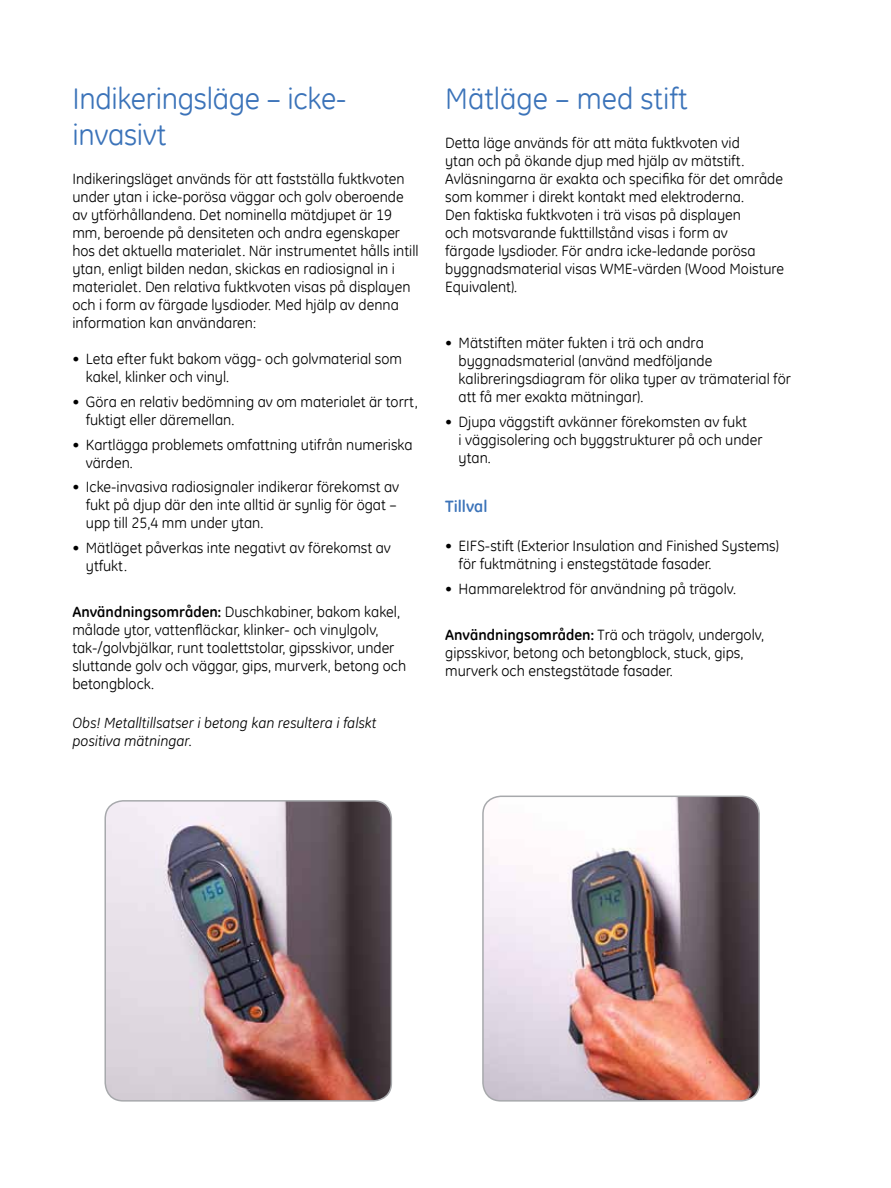
<style>
.page{position:relative;width:891px;height:1188px;background:#fff}
.page>*{position:absolute;margin:0;border:0;box-sizing:border-box;transform-origin:0 0}
.t1{font:30px/36px "GE Inspira";letter-spacing:-.01em;color:#3b73b9}
.t2{font:700 16.5px "GE Inspira";color:#3b73b9}
.t3{font:15px/18px "GE Inspira";color:#000}
.t4{font:italic 15px/18px "GE Inspira";color:#000}
.s1{font-weight:700}
</style>
<div class="page">
<img style="left:107px;top:801px;width:284px;height:298px">
<div style="left:104px;top:800px;width:288px;height:302px;border:2px solid #a7a9ac;border-radius:18px"></div>
<img style="left:483px;top:796px;width:276px;height:303px">
<div style="left:482px;top:796px;width:278px;height:306px;border:2px solid #a7a9ac;border-radius:18px"></div>
<h1 class="t1" style="left:72px;top:80px;width:276px">Indikeringsläge – icke&shy;invasivt</h1>
<p class="t3" style="left:72px;top:170px;width:348px">Indikeringsläget används för att fastställa fuktkvoten under ytan i icke-porösa väggar och golv oberoende av ytförhållandena. Det nominella mätdjupet är 19 mm, beroende på densiteten och andra egenskaper hos det aktuella materialet. När instrumentet hålls intill ytan, enligt bilden nedan, skickas en radiosignal in i materialet. Den relativa fuktkvoten visas på displayen och i form av färgade lysdioder. Med hjälp av denna information kan användaren:</p>
<p class="t3" style="left:86px;top:350px;width:318px;text-indent:-14px">• Leta efter fukt bakom vägg- och golvmaterial som kakel, klinker och vinyl.</p>
<p class="t3" style="left:86px;top:392px;width:334px;text-indent:-14px">• Göra en relativ bedömning av om materialet är torrt, fuktigt eller däremellan.</p>
<p class="t3" style="left:86px;top:435px;width:328px;text-indent:-14px">• Kartlägga problemets omfattning utifrån numeriska värden.</p>
<p class="t3" style="left:86px;top:478px;width:315px;text-indent:-14px">• Icke-invasiva radiosignaler indikerar förekomst av fukt på djup där den inte alltid är synlig för ögat – upp till 25,4 mm under ytan.</p>
<p class="t3" style="left:86px;top:539px;width:307px;text-indent:-14px">• Mätläget påverkas inte negativt av förekomst av ytfukt.</p>
<p class="t3" style="left:72px;top:603px;width:335px"><span class="s1">Användningsområden:</span> Duschkabiner, bakom kakel, målade ytor, vattenfläckar, klinker- och vinylgolv, tak-/golvbjälkar, runt toalettstolar, gipsskivor, under sluttande golv och väggar, gips, murverk, betong och betongblock.</p>
<p class="t4" style="left:72px;top:714px;width:305px">Obs! Metalltillsatser i betong kan resultera i falskt positiva mätningar.</p>
<h1 class="t1" style="left:445px;top:80px;width:244px">Mätläge – med stift</h1>
<p class="t3" style="left:445px;top:134px;width:341px">Detta läge används för att mäta fuktkvoten vid<br>ytan och på ökande djup med hjälp av mätstift.<br>Avläsningarna är exakta och specifika för det område som kommer i direkt kontakt med elektroderna.<br>Den faktiska fuktkvoten i trä visas på displayen<br>och motsvarande fukttillstånd visas i form av<br>färgade lysdioder. För andra icke-ledande porösa byggnadsmaterial visas WME-värden (Wood Moisture Equivalent).</p>
<p class="t3" style="left:459px;top:334px;width:334px;text-indent:-14px">• Mätstiften mäter fukten i trä och andra byggnadsmaterial (använd medföljande kalibreringsdiagram för olika typer av trämaterial för att få mer exakta mätningar).</p>
<p class="t3" style="left:459px;top:413px;width:305px;text-indent:-14px">• Djupa väggstift avkänner förekomsten av fukt<br>i väggisolering och byggstrukturer på och under ytan.</p>
<p class="t2" style="left:445px;top:496px;width:44px">Tillval</p>
<p class="t3" style="left:459px;top:537px;width:322px;text-indent:-14px">• EIFS-stift (Exterior Insulation and Finished Systems) för fuktmätning i enstegstätade fasader.</p>
<p class="t3" style="left:445px;top:579px;width:292px">• Hammarelektrod för användning på trägolv.</p>
<p class="t3" style="left:445px;top:625px;width:320px"><span class="s1">Användningsområden:</span> Trä och trägolv, undergolv, gipsskivor, betong och betongblock, stuck, gips, murverk och enstegstätade fasader.</p>
</div>
